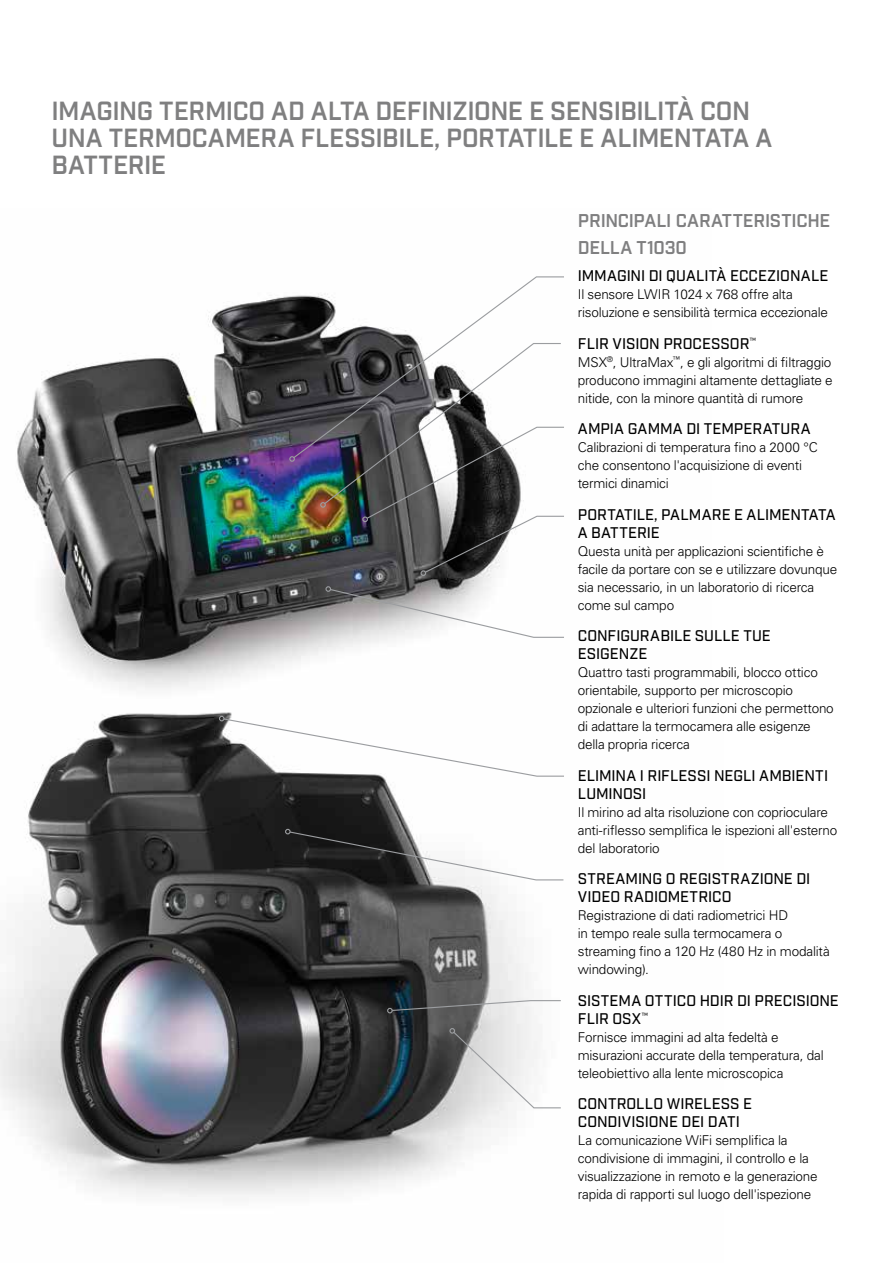
<style>
.page{position:relative;width:893px;height:1263px;background:#fff}
.page>*{position:absolute;margin:0;border:0;box-sizing:border-box;transform-origin:0 0}
.t1{font:600 25.5px/27px "Industry";letter-spacing:-.015em;color:#7f7f80}
.t2{font:600 18px/27px "Industry";letter-spacing:-.01em;color:#7f7f80}
.t3{font:500 15px/18px "Industry";color:#000}
.t4{font:300 13.5px/18px "Univers LT Std";letter-spacing:-.015em;color:#000}
</style>
<div class="page">
<img style="left:17px;top:296px;width:475px;height:393px">
<img style="left:0;top:712px;width:532px;height:485px">
<svg style="left:292px;top:276px;width:272px;height:183px"></svg>
<svg style="left:289px;top:456px;width:6px;height:6px"></svg>
<svg style="left:325px;top:586px;width:239px;height:52px"></svg>
<svg style="left:320px;top:342px;width:244px;height:234px"></svg>
<svg style="left:285px;top:829px;width:279px;height:52px"></svg>
<svg style="left:449px;top:1028px;width:112px;height:81px"></svg>
<svg style="left:387px;top:999px;width:174px;height:14px"></svg>
<svg style="left:219px;top:716px;width:345px;height:61px"></svg>
<h1 class="t1" style="left:52px;top:98px;width:722px">IMAGING TERMICO AD ALTA DEFINIZIONE E SENSIBILITÀ CON<br>UNA TERMOCAMERA FLESSIBILE, PORTATILE E ALIMENTATA A<br>BATTERIE</h1>
<h2 class="t2" style="left:578px;top:208px;width:254px">PRINCIPALI CARATTERISTICHE<br>DELLA T1030</h2>
<p class="t3" style="left:578px;top:267px;width:252px">IMMAGINI DI QUALITÀ ECCEZIONALE</p>
<p class="t4" style="left:578px;top:285px;width:252px">Il sensore LWIR 1024 x 768 offre alta risoluzione e sensibilità termica eccezionale</p>
<p class="t3" style="left:578px;top:335px;width:180px">FLIR VISION PROCESSOR<sup>™</sup></p>
<p class="t4" style="left:578px;top:353px;width:256px;text-align:justify">MSX<sup>®</sup>, UltraMax<sup>™</sup>, e gli algoritmi di filtraggio producono immagini altamente dettagliate e nitide, con la minore quantità di rumore</p>
<p class="t3" style="left:578px;top:420px;width:234px">AMPIA GAMMA DI TEMPERATURA</p>
<p class="t4" style="left:578px;top:438px;width:241px">Calibrazioni di temperatura fino a 2000 °C che consentono l'acquisizione di eventi termici dinamici</p>
<p class="t3" style="left:578px;top:506px;width:259px">PORTATILE, PALMARE E ALIMENTATA<br>A BATTERIE</p>
<p class="t4" style="left:578px;top:542px;width:261px">Questa unità per applicazioni scientifiche è facile da portare con se e utilizzare dovunque sia necessario, in un laboratorio di ricerca come sul campo</p>
<p class="t3" style="left:578px;top:627px;width:194px">CONFIGURABILE SULLE TUE<br>ESIGENZE</p>
<p class="t4" style="left:578px;top:663px;width:257px">Quattro tasti programmabili, blocco ottico orientabile, supporto per microscopio opzionale e ulteriori funzioni che permettono di adattare la termocamera alle esigenze della propria ricerca</p>
<p class="t3" style="left:578px;top:767px;width:252px">ELIMINA I RIFLESSI NEGLI AMBIENTI<br>LUMINOSI</p>
<p class="t4" style="left:578px;top:803px;width:261px">Il mirino ad alta risoluzione con coprioculare anti-riflesso semplifica le ispezioni all'esterno del laboratorio</p>
<p class="t3" style="left:578px;top:870px;width:234px">STREAMING O REGISTRAZIONE DI<br>VIDEO RADIOMETRICO</p>
<p class="t4" style="left:578px;top:906px;width:253px">Registrazione di dati radiometrici HD<br>in tempo reale sulla termocamera o streaming fino a 120 Hz (480 Hz in modalità windowing).</p>
<p class="t3" style="left:578px;top:992px;width:262px">SISTEMA OTTICO HDIR DI PRECISIONE<br>FLIR OSX<sup>™</sup></p>
<p class="t4" style="left:578px;top:1028px;width:247px">Fornisce immagini ad alta fedeltà e misurazioni accurate della temperatura, dal teleobiettivo alla lente microscopica</p>
<p class="t3" style="left:578px;top:1095px;width:176px">CONTROLLO WIRELESS E<br>CONDIVISIONE DEI DATI</p>
<p class="t4" style="left:578px;top:1131px;width:241px">La comunicazione WiFi semplifica la condivisione di immagini, il controllo e la visualizzazione in remoto e la generazione rapida di rapporti sul luogo dell'ispezione</p>
</div>
